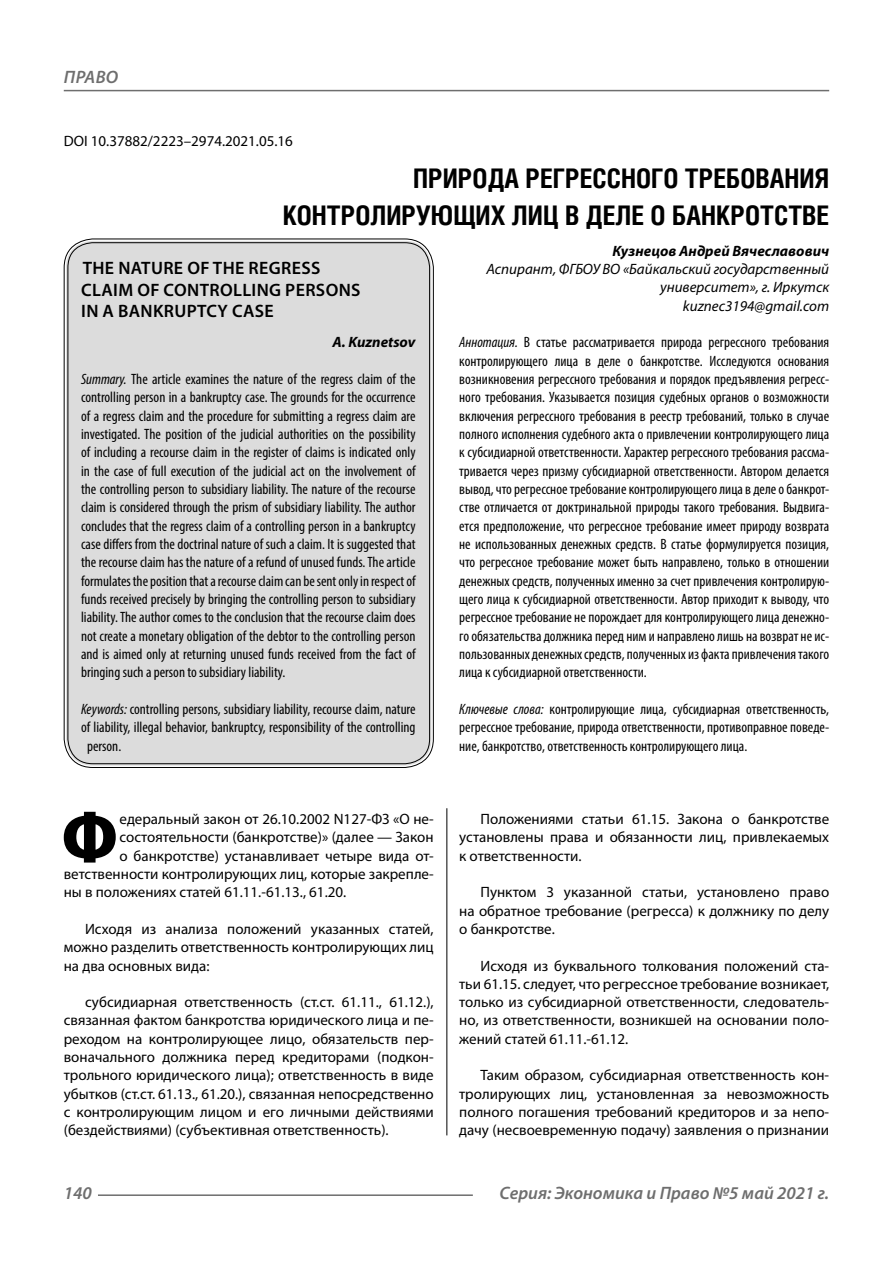
<style>
.page{position:relative;width:893px;height:1263px;background:#fff}
.page>*{position:absolute;margin:0;border:0;box-sizing:border-box;transform-origin:0 0}
.Bukvica{font:900 69.3px "Myriad Pro";color:#000}
.Header{font:700 27px/37.5px "Helios Cond C";color:#000;text-align:right}
.Header-eng{font:600 18px/21.6px "Myriad Pro";letter-spacing:.02em;color:#000}
.t1{font:italic 600 18px "Myriad Pro";color:#6e6e6e}
.Annotation-rus{font:condensed 15px/18.3px "Myriad Pro";color:#000;text-align:justify}
.Annotation-eng{font:condensed 15px/18.3px "Myriad Pro";color:#000;text-align:justify}
.Normal{font:15px/18.3px "Myriad Pro";color:#000;text-align:justify}
.Bukvica-2{font:15px "Myriad Pro";color:#000}
.Author-doc{font:italic 15px/18.3px "Myriad Pro";color:#000;text-align:right}
.DOI{font:15px "Myriad Pro";color:#000}
.Author{font:italic 700 15px "Myriad Pro";color:#000}
.Author-email{font:italic 15px "Myriad Pro";color:#000}
.Author-eng{font:italic 700 15px "Myriad Pro";color:#000}
.s1{font-style:italic}
</style>
<div class="page">
<hr style="left:446px;top:805px;width:1px;height:330px;background:#000">
<div style="left:66px;top:241px;width:365px;height:525px;background:#dcdcdc;border-radius:27px"></div>
<hr style="left:98px;top:1194px;width:375px;height:2px;background:#6e6e6e">
<hr style="left:64px;top:90px;width:765px;height:1px;background:#6e6e6e">
<p class="t1" style="left:64px;top:66px;width:56px">ПРАВО</p>
<p class="DOI" style="left:64px;top:132px;width:231px">DOI 10.37882/2223–2974.2021.05.16</p>
<p class="Header" style="left:283px;top:159px;width:548px">ПРИРОДА РЕГРЕССНОГО ТРЕБОВАНИЯ<br>КОНТРОЛИРУЮЩИХ ЛИЦ В ДЕЛЕ О БАНКРОТСТВЕ</p>
<p class="Author" style="left:612px;top:241px;width:218px">Кузнецов Андрей Вячеславович</p>
<p class="Author-doc" style="left:486px;top:260px;width:344px">Аспирант, ФГБОУ ВО «Байкальский государственный университет», г. Иркутск</p>
<p class="Author-email" style="left:683px;top:296px;width:148px">kuznec3194@gmail.com</p>
<p class="Annotation-rus" style="left:459px;top:333px;width:371px"><span class="s1">Аннотация.</span> В статье рассматривается природа регрессного требования контролирующего лица в деле о банкротстве. Исследуются основания возникновения регрессного требования и порядок предъявления регресс&shy;ного требования. Указывается позиция судебных органов о возможности включения регрессного требования в реестр требований, только в случае полного исполнения судебного акта о привлечении контролирующего лица к субсидиарной ответственности. Характер регрессного требования рассма&shy;тривается через призму субсидиарной ответственности. Автором делается вывод, что регрессное требование контролирующего лица в деле о банкрот&shy;стве отличается от доктринальной природы такого требования. Выдвига&shy;ется предположение, что регрессное требование имеет природу возврата не использованных денежных средств. В статье формулируется позиция, что регрессное требование может быть направлено, только в отношении денежных средств, полученных именно за счет привлечения контролирую&shy;щего лица к субсидиарной ответственности. Автор приходит к выводу, что регрессное требование не порождает для контролирующего лица денежно&shy;го обязательства должника перед ним и направлено лишь на возврат не ис&shy;пользованных денежных средств, полученных из факта привлечения такого лица к субсидиарной ответственности.</p>
<p class="Annotation-rus" style="left:459px;top:700px;width:371px"><span class="s1">Ключевые слова:</span> контролирующие лица, субсидиарная ответственность, регрессное требование, природа ответственности, противоправное поведе&shy;ние, банкротство, ответственность контролирующего лица.</p>
<p class="Header-eng" style="left:81px;top:257px;width:281px">THE NATURE OF THE REGRESS<br>CLAIM OF CONTROLLING PERSONS<br>IN A BANKRUPTCY CASE</p>
<p class="Author-eng" style="left:333px;top:333px;width:84px">A. Kuznetsov</p>
<p class="Annotation-eng" style="left:81px;top:370px;width:336px"><span class="s1">Summary.</span> The article examines the nature of the regress claim of the controlling person in a bankruptcy case. The grounds for the occurrence of a regress claim and the procedure for submitting a regress claim are investigated. The position of the judicial authorities on the possibility of including a recourse claim in the register of claims is indicated only in the case of full execution of the judicial act on the involvement of the controlling person to subsidiary liability. The nature of the recourse claim is considered through the prism of subsidiary liability. The author concludes that the regress claim of a controlling person in a bankruptcy case differs from the doctrinal nature of such a claim. It is suggested that the recourse claim has the nature of a refund of unused funds. The article formulates the position that a recourse claim can be sent only in respect of funds received precisely by bringing the controlling person to subsidiary liability. The author comes to the conclusion that the recourse claim does not create a monetary obligation of the debtor to the controlling person and is aimed only at returning unused funds received from the fact of bringing such a person to subsidiary liability.</p>
<p class="Annotation-eng" style="left:81px;top:700px;width:336px"><span class="s1">Keywords:</span> controlling persons, subsidiary liability, recourse claim, nature</p>
<p class="Annotation-eng" style="left:81px;top:718px;width:336px">of liability, illegal behavior, bankruptcy, responsibility of the controlling</p>
<p class="Annotation-eng" style="left:87px;top:736px;width:36px">person.</p>
<p class="Bukvica" style="left:61px;top:791px;width:58px">Ф</p>
<p class="Bukvica-2" style="left:119px;top:810px;width:316px">едеральный закон от 26.10.2002 N127-ФЗ «О не-</p>
<p class="Bukvica-2" style="left:119px;top:828px;width:316px">состоятельности (банкротстве)» (далее — Закон</p>
<p class="Bukvica-2" style="left:119px;top:846px;width:316px">о банкротстве) устанавливает четыре вида от-</p>
<p class="Bukvica-2" style="left:64px;top:864px;width:371px">ветственности контролирующих лиц, которые закрепле-</p>
<p class="Bukvica-2" style="left:64px;top:883px;width:283px">ны в положениях статей 61.11.-61.13., 61.20.</p>
<p class="Normal" style="left:64px;top:919px;width:371px;text-indent:21px">Исходя из анализа положений указанных статей, можно разделить ответственность контролирующих лиц на два основных вида:</p>
<p class="Normal" style="left:64px;top:993px;width:371px;text-indent:21px">субсидиарная ответственность (ст.ст. 61.11., 61.12.), связанная фактом банкротства юридического лица и пе&shy;реходом на контролирующее лицо, обязательств пер&shy;воначального должника перед кредиторами (подкон&shy;трольного юридического лица); ответственность в виде убытков (ст.ст. 61.13., 61.20.), связанная непосредственно с контролирующим лицом и его личными действиями (бездействиями) (субъективная ответственность).</p>
<p class="Normal" style="left:459px;top:809px;width:371px;text-indent:21px">Положениями статьи 61.15. Закона о банкротстве установлены права и обязанности лиц, привлекаемых к ответственности.</p>
<p class="Normal" style="left:459px;top:883px;width:371px;text-indent:21px">Пунктом 3 указанной статьи, установлено право на обратное требование (регресса) к должнику по делу о банкротстве.</p>
<p class="Normal" style="left:459px;top:956px;width:371px;text-indent:21px">Исходя из буквального толкования положений ста&shy;тьи 61.15. следует, что регрессное требование возникает, только из субсидиарной ответственности, следователь&shy;но, из ответственности, возникшей на основании поло&shy;жений статей 61.11.-61.12.</p>
<p class="Normal" style="left:459px;top:1066px;width:371px;text-indent:21px">Таким образом, субсидиарная ответственность кон&shy;тролирующих лиц, установленная за невозможность полного погашения требований кредиторов и за непо&shy;дачу (несвоевременную подачу) заявления о признании</p>
<p class="t1" style="left:64px;top:1182px;width:30px">140</p>
<p class="t1" style="left:500px;top:1182px;width:331px">Серия: Экономика и Право №5 май 2021 г.</p>
</div>
